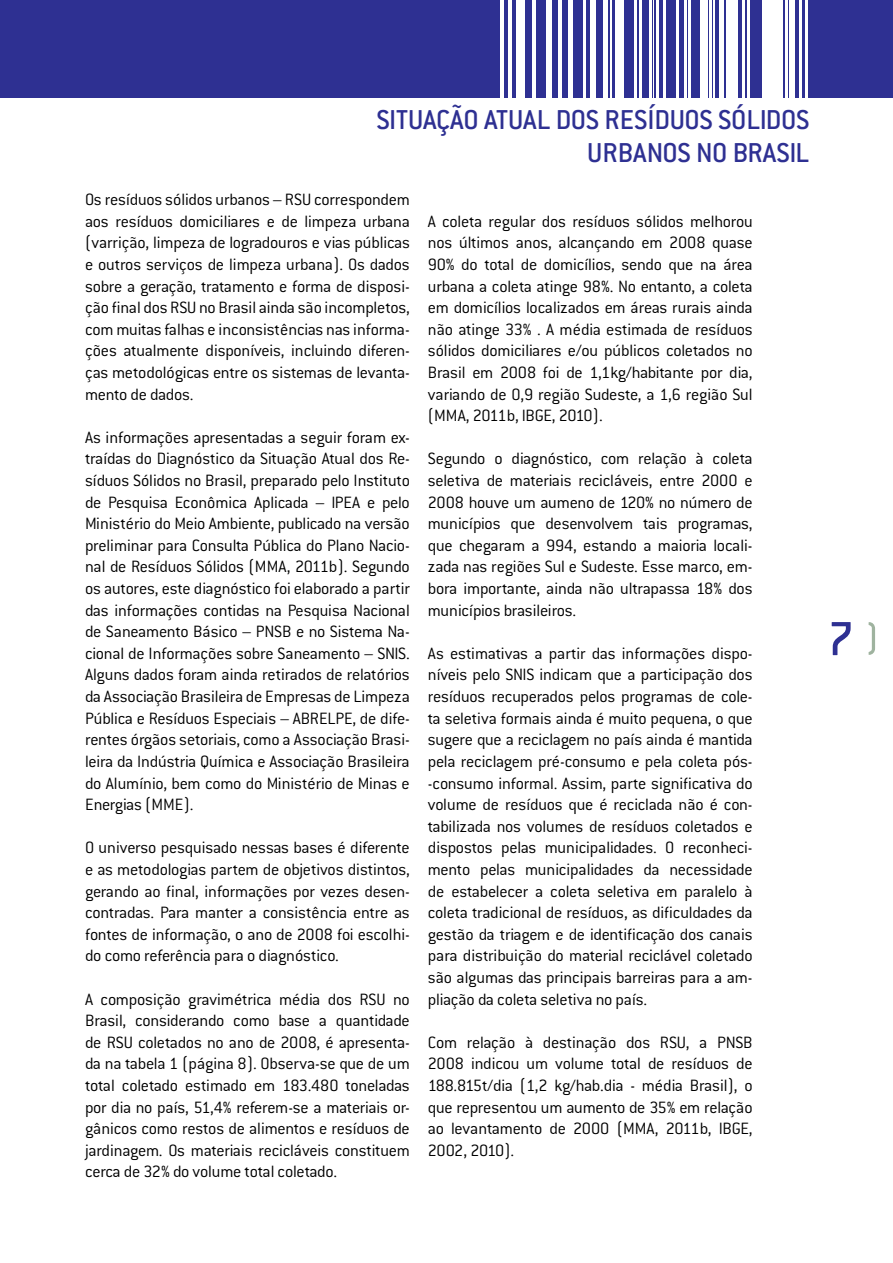
<style>
.page{position:relative;width:893px;height:1263px;background:#fff}
.page>*{position:absolute;margin:0;border:0;box-sizing:border-box;transform-origin:0 0}
.t1{font:500 52.5px "Conduit ITC";color:#2e3092}
.t2{font:500 30px/33px "Conduit ITC";letter-spacing:-.01em;color:#2e3092;text-align:right}
.t3{font:300 18px/21.6px "Conduit ITC";letter-spacing:-.015em;color:#000;text-align:justify}
</style>
<div class="page">
<div style="left:0;top:0;width:893px;height:97px;background:#2e3092"></div>
<div style="left:771px;top:0;width:12px;height:108px;background:#fff"></div>
<div style="left:726px;top:0;width:11px;height:108px;background:#fff"></div>
<div style="left:700px;top:0;width:7px;height:108px;background:#fff"></div>
<div style="left:765px;top:0;width:6px;height:108px;background:#fff"></div>
<hr style="left:762px;top:0;width:2px;height:108px;background:#fff">
<hr style="left:747px;top:0;width:2px;height:108px;background:#fff">
<hr style="left:742px;top:0;width:2px;height:108px;background:#fff">
<hr style="left:720px;top:0;width:4px;height:108px;background:#fff">
<hr style="left:714px;top:0;width:1px;height:108px;background:#fff">
<hr style="left:709px;top:0;width:3px;height:108px;background:#fff">
<hr style="left:689px;top:0;width:2px;height:108px;background:#fff">
<hr style="left:685px;top:0;width:2px;height:108px;background:#fff">
<hr style="left:676px;top:0;width:3px;height:108px;background:#fff">
<hr style="left:664px;top:0;width:2px;height:108px;background:#fff">
<hr style="left:657px;top:0;width:2px;height:108px;background:#fff">
<hr style="left:649px;top:0;width:3px;height:108px;background:#fff">
<hr style="left:639px;top:0;width:3px;height:108px;background:#fff">
<hr style="left:634px;top:0;width:3px;height:108px;background:#fff">
<hr style="left:653px;top:0;width:1px;height:108px;background:#fff">
<hr style="left:524px;top:0;width:1px;height:108px;background:#fff">
<div style="left:615px;top:0;width:9px;height:108px;background:#fff"></div>
<div style="left:603px;top:0;width:5px;height:108px;background:#fff"></div>
<div style="left:591px;top:0;width:5px;height:108px;background:#fff"></div>
<hr style="left:584px;top:0;width:2px;height:108px;background:#fff">
<hr style="left:568px;top:0;width:4px;height:108px;background:#fff">
<hr style="left:559px;top:0;width:3px;height:108px;background:#fff">
<div style="left:546px;top:0;width:6px;height:108px;background:#fff"></div>
<hr style="left:532px;top:0;width:4px;height:108px;background:#fff">
<hr style="left:519px;top:0;width:4px;height:108px;background:#fff">
<hr style="left:508px;top:0;width:3px;height:108px;background:#fff">
<hr style="left:500px;top:0;width:4px;height:108px;background:#fff">
<hr style="left:516px;top:0;width:4px;height:108px;background:#fff">
<hr style="left:786px;top:0;width:2px;height:108px;background:#fff">
<hr style="left:792px;top:0;width:3px;height:108px;background:#fff">
<hr style="left:799px;top:0;width:2px;height:108px;background:#fff">
<hr style="left:806px;top:0;width:2px;height:108px;background:#fff">
<hr style="left:790px;top:0;width:2px;height:108px;background:#fff">
<hr style="left:610px;top:0;width:2px;height:108px;background:#fff">
<svg style="left:869px;top:622px;width:6px;height:33px"></svg>
<h2 class="t2" style="left:376px;top:103px;width:434px">SITUAÇÃO ATUAL DOS RESÍDUOS SÓLIDOS<br>URBANOS NO BRASIL</h2>
<p class="t3" style="left:85px;top:189px;width:326px">Os resíduos sólidos urbanos – RSU correspondem aos resíduos domiciliares e de limpeza urbana (varrição, limpeza de logradouros e vias públicas e outros serviços de limpeza urbana). Os dados sobre a geração, tratamento e forma de disposi&shy;ção final dos RSU no Brasil ainda são incompletos, com muitas falhas e inconsistências nas informa&shy;ções atualmente disponíveis, incluindo diferen&shy;ças metodológicas entre os sistemas de levanta&shy;mento de dados.</p>
<p class="t3" style="left:85px;top:426px;width:326px">As informações apresentadas a seguir foram ex&shy;traídas do Diagnóstico da Situação Atual dos Re&shy;síduos Sólidos no Brasil, preparado pelo Instituto de Pesquisa Econômica Aplicada – IPEA e pelo Ministério do Meio Ambiente, publicado na versão preliminar para Consulta Pública do Plano Nacio&shy;nal de Resíduos Sólidos (MMA, 2011b). Segundo os autores, este diagnóstico foi elaborado a partir das informações contidas na Pesquisa Nacional de Saneamento Básico – PNSB e no Sistema Na&shy;cional de Informações sobre Saneamento – SNIS.<br>Alguns dados foram ainda retirados de relatórios da Associação Brasileira de Empresas de Limpeza Pública e Resíduos Especiais – ABRELPE, de dife&shy;rentes órgãos setoriais, como a Associação Brasi&shy;leira da Indústria Química e Associação Brasileira do Alumínio, bem como do Ministério de Minas e Energias (MME).</p>
<p class="t3" style="left:85px;top:837px;width:326px">O universo pesquisado nessas bases é diferente e as metodologias partem de objetivos distintos, gerando ao final, informações por vezes desen&shy;contradas. Para manter a consistência entre as fontes de informação, o ano de 2008 foi escolhi&shy;do como referência para o diagnóstico.</p>
<p class="t3" style="left:85px;top:988px;width:326px">A composição gravimétrica média dos RSU no Brasil, considerando como base a quantidade de RSU coletados no ano de 2008, é apresenta&shy;da na tabela 1 (página 8). Observa-se que de um total coletado estimado em 183.480 toneladas por dia no país, 51,4% referem-se a materiais or&shy;gânicos como restos de alimentos e resíduos de jardinagem. Os materiais recicláveis constituem cerca de 32% do volume total coletado.</p>
<p class="t3" style="left:428px;top:210px;width:326px">A coleta regular dos resíduos sólidos melhorou nos últimos anos, alcançando em 2008 quase 90% do total de domicílios, sendo que na área urbana a coleta atinge 98%. No entanto, a coleta em domicílios localizados em áreas rurais ainda não atinge 33% . A média estimada de resíduos sólidos domiciliares e/ou públicos coletados no Brasil em 2008 foi de 1,1kg/habitante por dia, variando de 0,9 região Sudeste, a 1,6 região Sul (MMA, 2011b, IBGE, 2010).</p>
<p class="t3" style="left:428px;top:448px;width:326px">Segundo o diagnóstico, com relação à coleta seletiva de materiais recicláveis, entre 2000 e 2008 houve um aumeno de 120% no número de municípios que desenvolvem tais programas, que chegaram a 994, estando a maioria locali&shy;zada nas regiões Sul e Sudeste. Esse marco, em&shy;bora importante, ainda não ultrapassa 18% dos municípios brasileiros.</p>
<p class="t3" style="left:428px;top:642px;width:326px">As estimativas a partir das informações dispo&shy;níveis pelo SNIS indicam que a participação dos resíduos recuperados pelos programas de cole&shy;ta seletiva formais ainda é muito pequena, o que sugere que a reciclagem no país ainda é mantida pela reciclagem pré-consumo e pela coleta pós--consumo informal. Assim, parte significativa do volume de resíduos que é reciclada não é con&shy;tabilizada nos volumes de resíduos coletados e dispostos pelas municipalidades. O reconheci&shy;mento pelas municipalidades da necessidade de estabelecer a coleta seletiva em paralelo à coleta tradicional de resíduos, as dificuldades da gestão da triagem e de identificação dos canais para distribuição do material reciclável coletado são algumas das principais barreiras para a am&shy;pliação da coleta seletiva no país.</p>
<p class="t3" style="left:428px;top:1031px;width:326px">Com relação à destinação dos RSU, a PNSB 2008 indicou um volume total de resíduos de 188.815t/dia (1,2 kg/hab.dia - média Brasil), o que representou um aumento de 35% em relação ao levantamento de 2000 (MMA, 2011b, IBGE, 2002, 2010).</p>
<h1 class="t1" style="left:827px;top:609px;width:28px">7</h1>
</div>
